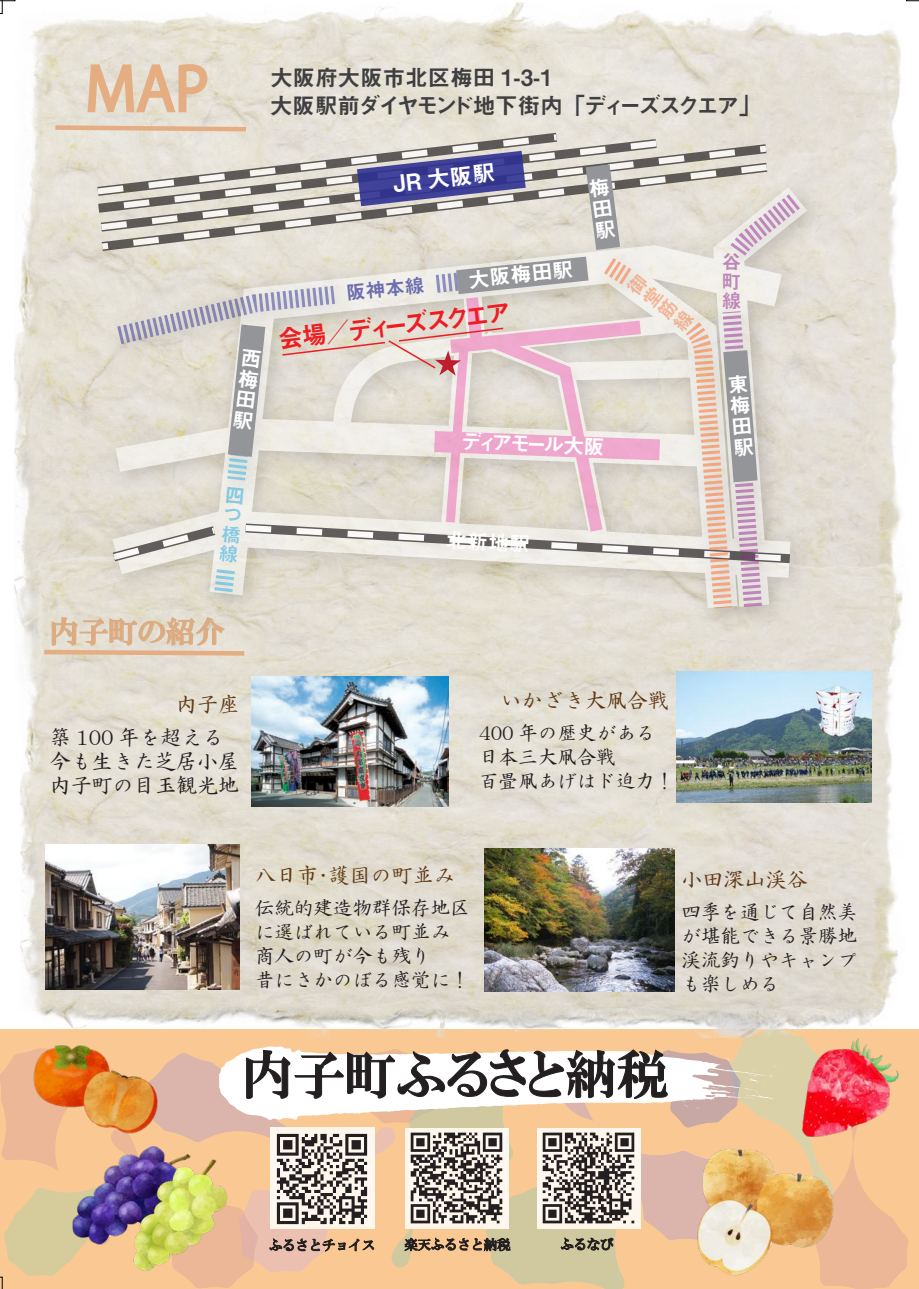
<style>
.page{position:relative;width:919px;height:1289px;background:#fff}
.page>*{position:absolute;margin:0;border:0;box-sizing:border-box;transform-origin:0 0}
.t1{font:58.8px "Koz Go Pr 6 N";color:#e4ae82}
.t2{font:52.5px "HGP Mincho E";color:#231f20}
.t3{font:30px "HGP Mincho E";color:#dcab81}
.t4{font:25.5px "Midashi Go Pro MB31";color:#ee1d23}
.t5{font:22.95px "Midashi Go Pro MB31";color:#fff}
.t6{font:22.5px/27.6px "Midashi Go Pro MB31";color:#3f3f40}
.t7{font:21px/24px "HG Seikaishotai PRO";color:#231f20}
.t8{font:21px/21px "Midashi Go Pro MB31";color:#fff;text-align:justify}
.t9{font:21px "HG Seikaishotai PRO";color:#603711}
.t10{font:19.5px/24px "HG Seikaishotai PRO";color:#231f20}
.t11{font:19.5px/19.5px "Midashi Go Pro MB31";color:rgb(243 100 33/.52);text-align:justify}
.t12{font:19.5px/19.5px "Midashi Go Pro MB31";color:#24aae1;text-align:justify}
.t13{font:19.5px "Midashi Go Pro MB31";color:#2e3092}
.t14{font:19.5px/19.5px "Midashi Go Pro MB31";color:#90268f;text-align:justify}
.t15{font:13.5px "HG Mincho B";color:#231f20}
.s1{color:#231f20}
</style>
<div class="page">
<img style="left:14px;top:0;width:904px;height:618px">
<img style="left:20px;top:490px;width:898px;height:606px">
<svg style="left:86px;top:62px;width:123px;height:52px;background:#e4ceb6"></svg>
<img style="left:821px;top:171px;width:11px;height:114px">
<img style="left:484px;top:848px;width:190px;height:143px">
<img style="left:251px;top:676px;width:197px;height:130px">
<img style="left:676px;top:671px;width:195px;height:131px">
<img style="left:46px;top:844px;width:194px;height:145px">
<img style="left:0;top:1028px;width:908px;height:260px">
<svg style="left:0;top:0;width:15px;height:14px"></svg>
<svg style="left:906px;top:0;width:12px;height:1px"></svg>
<svg style="left:40px;top:123px;width:781px;height:535px;background:#d9d2cb"></svg>
<h1 class="t1" style="left:85px;top:56px;width:125px">MAP</h1>
<p class="t6" style="left:270px;top:61px;width:492px">大阪府大阪市北区梅田 1-3-1<br>大阪駅前ダイヤモンド地下街内「ディーズスクエア」</p>
<p class="t5" style="left:391px;top:165px;width:104px;rotate:-6deg">JR 大阪駅</p>
<p class="t8" style="left:242px;top:344px;width:12px;rotate:7deg">西梅田駅</p>
<p class="t12" style="left:226px;top:482px;width:12px;rotate:6deg">四つ橋線</p>
<p class="t8" style="left:467px;top:267px;width:106px;rotate:-6deg">大阪梅田駅</p>
<p class="t13" style="left:345px;top:277px;width:80px;rotate:-6deg">阪神本線</p>
<h3 class="t4" style="left:275px;top:319px;width:236px;rotate:-7deg">会場／ディーズスクエア</h3>
<p class="t8" style="left:461px;top:428px;width:146px;rotate:2deg">ディアモール大阪</p>
<p class="t8" style="left:447px;top:527px;width:86px;rotate:3deg">北新地駅</p>
<p class="t11" style="left:622px;top:284px;width:12px;rotate:-51deg">御堂筋線</p>
<h3 class="t3" style="left:50px;top:616px;width:177px">内子町の紹介</h3>
<p class="t7" style="left:50px;top:725px;width:191px">築 100 年を超える今も生きた芝居小屋内子町の目玉観光地</p>
<p class="t9" style="left:479px;top:689px;width:190px"><span class="s1">　</span>いかざき大凧合戦</p>
<p class="t10" style="left:479px;top:720px;width:196px">400 年の歴史がある日本三大凧合戦<br>百畳凧あげはド迫力！</p>
<p class="t14" style="left:721px;top:250px;width:20px">谷町線</p>
<p class="t8" style="left:726px;top:372px;width:12px;rotate:-5deg">東梅田駅</p>
<p class="t9" style="left:255px;top:865px;width:201px">八日市･護国の町並み</p>
<p class="t10" style="left:255px;top:896px;width:216px">伝統的建造物群保存地区に選ばれている町並み商人の町が今も残り<br>昔にさかのぼる感覚に！</p>
<p class="t9" style="left:681px;top:869px;width:128px">小田深山渓谷</p>
<p class="t10" style="left:681px;top:900px;width:177px;text-align:justify">四季を通じて自然美が堪能できる景勝地渓流釣りやキャンプも楽しめる</p>
<h2 class="t2" style="left:242px;top:1047px;width:428px">内子町ふるさと納税</h2>
<p class="t15" style="left:269px;top:1238px;width:108px">ふるさとチョイス</p>
<p class="t15" style="left:404px;top:1237px;width:108px">楽天ふるさと納税</p>
</div>
